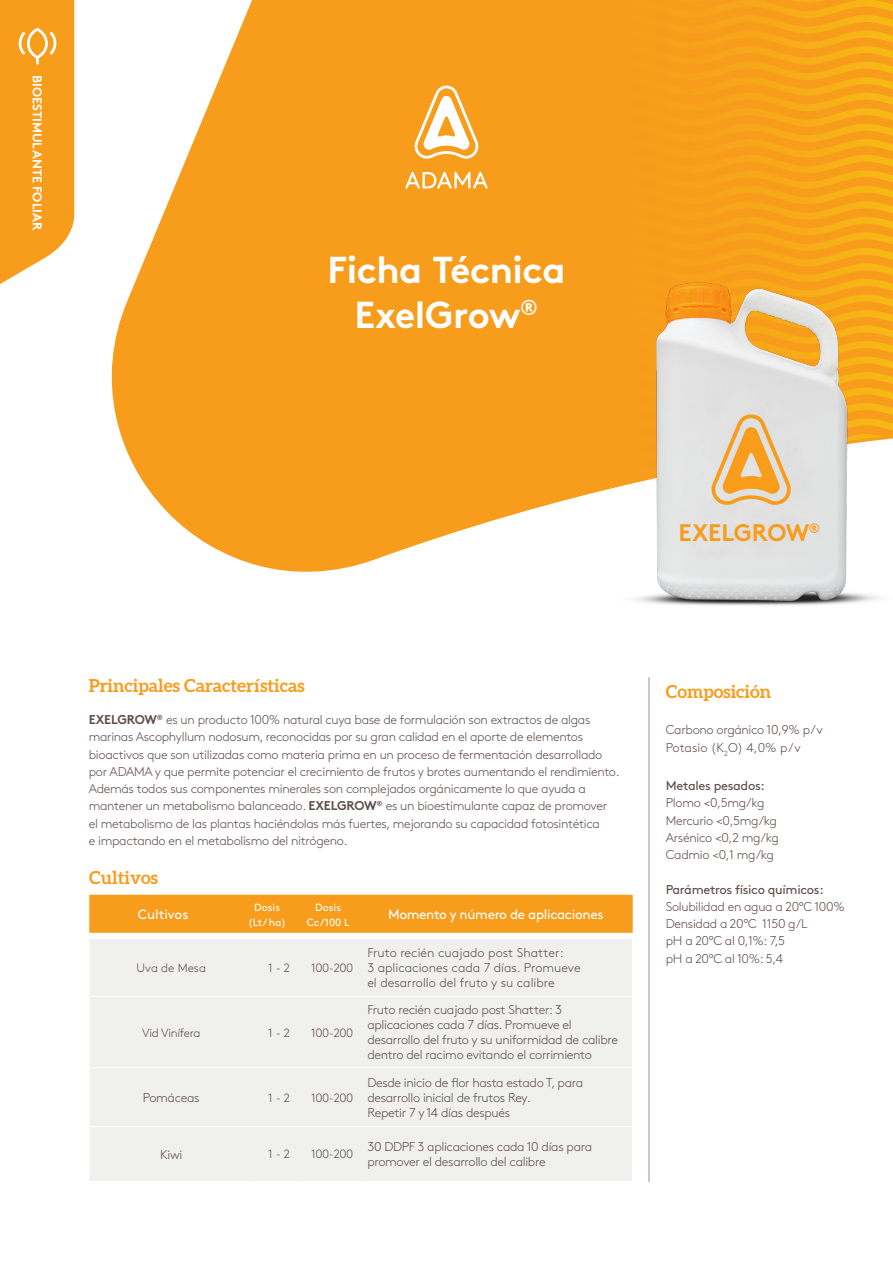
<style>
.page{position:relative;width:893px;height:1263px;background:#fff}
.page>*{position:absolute;margin:0;border:0;box-sizing:border-box;transform-origin:0 0}
.Product_Heading{font:700 37.5px/45px "Brown Std";letter-spacing:-.015em;color:#fff;text-align:center}
.Product_Heading-2{font:700 24px "Brown Std";letter-spacing:-.01em;color:#f89c1c}
.Green_Subhead{font:700 18px "Aleo";color:#f89c1c}
.Table_Head{font:13.5px "Brown Std";letter-spacing:-.025em;color:#fff}
.Table_Head-2{font:13.5px "Brown Std";color:#fff}
.Green_Subhead-2{font:300 12.75px/17.2px "Brown Std";letter-spacing:-.025em;color:#5f4f4a}
.Body{font:300 12.75px/15px "Brown Std";letter-spacing:-.025em;color:#5f4f4a}
.Body-2{font:300 12.75px/15px "Brown Std";color:#5f4f4a}
.Body-3{font:12.75px "Brown Std";letter-spacing:-.025em;color:#5f4f4a}
.Product_Category{font:700 12.75px "Brown Std";color:#fff}
.Body-4{font:300 12px "Brown Std";letter-spacing:-.025em;color:#5f4f4a}
.Body-5{font:300 12px "Brown Std";color:#5f4f4a}
.Table_Head-3{font:10.5px "Brown Std";color:#fff}
.s1{font-weight:700}
</style>
<div class="page">
<svg style="left:111px;top:0;width:469px;height:572px;fill:#f89c1c"></svg>
<svg style="left:580px;top:0;width:313px;height:497px;background:#f7a01b"></svg>
<svg style="left:0;top:0;width:75px;height:284px;background:#f8a531"></svg>
<img style="left:614px;top:267px;width:279px;height:339px">
<svg style="left:414px;top:86px;width:65px;height:73px"></svg>
<svg style="left:405px;top:172px;width:83px;height:17px"></svg>
<hr style="left:649px;top:677px;width:1px;height:505px;background:#988d88">
<div style="left:90px;top:939px;width:542px;height:242px;background:#f0f0ee"></div>
<hr style="left:89px;top:996px;width:165px;height:1px;background:#fff">
<hr style="left:254px;top:996px;width:50px;height:1px;background:#fff">
<hr style="left:304px;top:996px;width:57px;height:1px;background:#fff">
<hr style="left:361px;top:996px;width:271px;height:1px;background:#fff">
<hr style="left:89px;top:1067px;width:165px;height:1px;background:#fff">
<hr style="left:254px;top:1067px;width:50px;height:1px;background:#fff">
<hr style="left:304px;top:1067px;width:57px;height:1px;background:#fff">
<hr style="left:361px;top:1067px;width:271px;height:1px;background:#fff">
<hr style="left:89px;top:1126px;width:165px;height:1px;background:#fff">
<hr style="left:254px;top:1126px;width:50px;height:1px;background:#fff">
<hr style="left:304px;top:1126px;width:57px;height:1px;background:#fff">
<hr style="left:361px;top:1126px;width:271px;height:1px;background:#fff">
<div style="left:89px;top:895px;width:544px;height:38px;background:#f89c1c"></div>
<p class="Product_Category" style="left:45px;top:75px;width:157px;rotate:90deg">BIOESTIMULANTE FOLIAR</p>
<p class="Product_Heading" style="left:328px;top:247px;width:239px">Ficha Técnica<br>ExelGrow<sup>®</sup></p>
<p class="Product_Heading-2" style="left:679px;top:518px;width:143px">EXELGROW<sup>®</sup></p>
<p class="Green_Subhead" style="left:89px;top:674px;width:218px">Principales Características</p>
<p class="Green_Subhead-2" style="left:89px;top:711px;width:532px"><span class="s1">EXELGROW</span><sup>®</sup> es un producto 100% natural cuya base de formulación son extractos de algas marinas Ascophyllum nodosum, reconocidas por su gran calidad en el aporte de elementos bioactivos que son utilizadas como materia prima en un proceso de fermentación desarrollado por ADAMA y que permite potenciar el crecimiento de frutos y brotes aumentando el rendimiento.<br>Además todos sus componentes minerales son complejados orgánicamente lo que ayuda a mantener un metabolismo balanceado. <span class="s1">EXELGROW</span><sup>®</sup> es un bioestimulante capaz de promover el metabolismo de las plantas haciéndolas más fuertes, mejorando su capacidad fotosintética<br>e impactando en el metabolismo del nitrógeno.</p>
<p class="Green_Subhead" style="left:89px;top:866px;width:70px">Cultivos</p>
<p class="Table_Head-2" style="left:138px;top:906px;width:52px">Cultivos</p>
<p class="Table_Head-3" style="left:254px;top:901px;width:27px">Dosis</p>
<p class="Table_Head-3" style="left:248px;top:916px;width:39px">(Lt/ ha)</p>
<p class="Table_Head-3" style="left:315px;top:901px;width:27px">Dosis</p>
<p class="Table_Head-3" style="left:307px;top:916px;width:45px">Cc/100 L</p>
<p class="Table_Head" style="left:388px;top:906px;width:217px">Momento y número de aplicaciones</p>
<p class="Body-5" style="left:137px;top:961px;width:71px">Uva de Mesa</p>
<p class="Body-4" style="left:268px;top:961px;width:24px">1 - 2</p>
<p class="Body-4" style="left:311px;top:961px;width:44px">100-200</p>
<p class="Body-4" style="left:142px;top:1025px;width:60px">Vid Vinífera</p>
<p class="Body-4" style="left:268px;top:1025px;width:24px">1 - 2</p>
<p class="Body-4" style="left:311px;top:1025px;width:44px">100-200</p>
<p class="Body" style="left:143px;top:1090px;width:58px">Pomáceas</p>
<p class="Body-4" style="left:268px;top:1091px;width:24px">1 - 2</p>
<p class="Body-4" style="left:311px;top:1091px;width:44px">100-200</p>
<p class="Body-2" style="left:367px;top:945px;width:215px">Fruto recién cuajado post Shatter:<br>3 aplicaciones cada 7 días. Promueve el desarrollo del fruto y su calibre</p>
<p class="Body" style="left:367px;top:1002px;width:252px">Fruto recién cuajado post Shatter: 3 aplicaciones cada 7 días. Promueve el desarrollo del fruto y su uniformidad de calibre dentro del racimo evitando el corrimiento</p>
<p class="Body" style="left:367px;top:1075px;width:217px">Desde inicio de flor hasta estado T, para desarrollo inicial de frutos Rey.<br>Repetir 7 y 14 días después</p>
<p class="Body" style="left:160px;top:1147px;width:24px">Kiwi</p>
<p class="Body-4" style="left:268px;top:1147px;width:24px">1 - 2</p>
<p class="Body-4" style="left:311px;top:1147px;width:44px">100-200</p>
<p class="Body" style="left:367px;top:1139px;width:226px">30 DDPF 3 aplicaciones cada 10 días para promover el desarrollo del calibre</p>
<p class="Green_Subhead" style="left:666px;top:680px;width:107px">Composición</p>
<p class="Body" style="left:666px;top:723px;width:158px">Carbono orgánico 10,9% p/v</p>
<p class="Body-2" style="left:666px;top:740px;width:136px">Potasio (K<sub>2</sub>O) 4,0% p/v</p>
<p class="Body-3" style="left:666px;top:778px;width:100px">Metales pesados:</p>
<p class="Body" style="left:666px;top:796px;width:100px">Plomo &lt;0,5mg/kg</p>
<p class="Body" style="left:666px;top:813px;width:113px">Mercurio &lt;0,5mg/kg</p>
<p class="Body" style="left:666px;top:830px;width:114px">Arsénico &lt;0,2 mg/kg</p>
<p class="Body" style="left:666px;top:847px;width:109px">Cadmio &lt;0,1 mg/kg</p>
<p class="Body-3" style="left:666px;top:882px;width:159px">Parámetros físico químicos:</p>
<p class="Body" style="left:666px;top:899px;width:180px">Solubilidad en agua a 20°C 100%</p>
<p class="Body" style="left:666px;top:916px;width:143px">Densidad a 20°C 1150 g/L</p>
<p class="Body" style="left:666px;top:934px;width:121px">pH a 20°C al 0,1%: 7,5</p>
<p class="Body" style="left:666px;top:951px;width:119px">pH a 20°C al 10%: 5,4</p>
</div>
